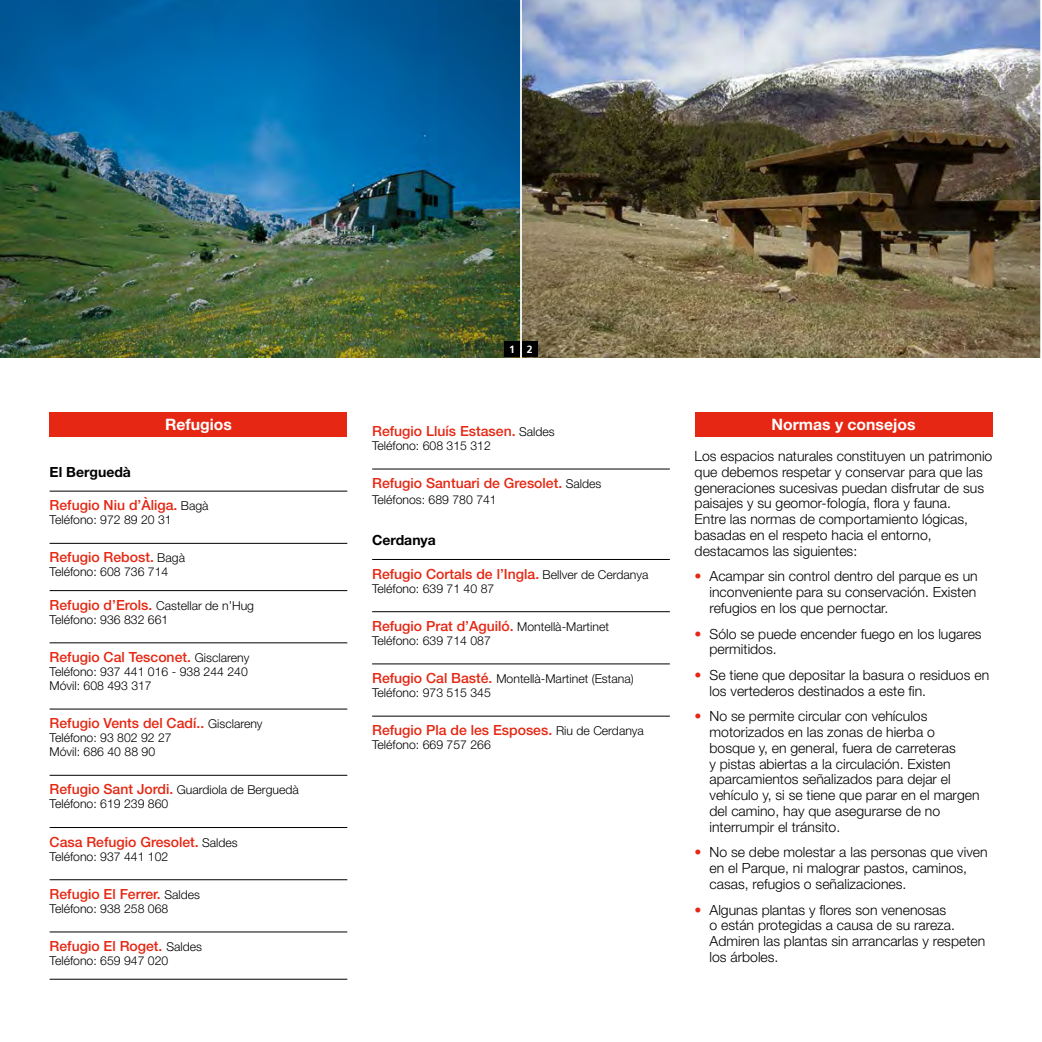
<style>
.page{position:relative;width:1042px;height:1042px;background:#fff}
.page>*{position:absolute;margin:0;border:0;box-sizing:border-box;transform-origin:0 0}
.t1{font:700 15.75px "Helvetica Neue LT Std";color:#fff}
.t2{font:300 14px/15.8px "Helvetica Neue LT Std";color:#000}
.t3{font:500 14px "Helvetica Neue LT Std";color:#e52713}
.t4{font:700 14px "Helvetica Neue LT Std";color:#000}
.t5{font:300 12.25px/14px "Helvetica Neue LT Std";color:#000}
.t6{font:700 10.5px "Frutiger LT Std";color:#fff}
.s1{font-weight:300;font-size:12.25px;color:#000}
.s2{font-weight:500;font-size:14px;color:#e52713}
.s3{color:#e52713}
</style>
<div class="page">
<hr style="left:50px;top:491px;width:297px;height:1px;background:#000">
<hr style="left:50px;top:543px;width:297px;height:1px;background:#000">
<hr style="left:50px;top:590px;width:297px;height:1px;background:#000">
<hr style="left:50px;top:642px;width:297px;height:1px;background:#000">
<hr style="left:50px;top:709px;width:297px;height:1px;background:#000">
<hr style="left:50px;top:775px;width:297px;height:1px;background:#000">
<hr style="left:50px;top:827px;width:297px;height:1px;background:#000">
<hr style="left:50px;top:879px;width:297px;height:1px;background:#000">
<hr style="left:50px;top:931px;width:297px;height:1px;background:#000">
<hr style="left:50px;top:979px;width:297px;height:1px;background:#000">
<div style="left:50px;top:412px;width:297px;height:25px;background:#e52713"></div>
<hr style="left:372px;top:469px;width:298px;height:1px;background:#000">
<hr style="left:372px;top:559px;width:298px;height:1px;background:#000">
<hr style="left:372px;top:611px;width:298px;height:1px;background:#000">
<hr style="left:372px;top:663px;width:298px;height:1px;background:#000">
<hr style="left:372px;top:716px;width:298px;height:1px;background:#000">
<div style="left:694px;top:412px;width:298px;height:25px;background:#e52713"></div>
<img style="left:0;top:0;width:520px;height:357px">
<img style="left:522px;top:0;width:518px;height:357px">
<div style="left:522px;top:341px;width:15px;height:16px;background:#000"></div>
<div style="left:504px;top:341px;width:16px;height:16px;background:#000"></div>
<p class="t1" style="left:165px;top:414px;width:68px">Refugios</p>
<p class="t4" style="left:50px;top:463px;width:83px">El Berguedà</p>
<p class="t3" style="left:50px;top:497px;width:160px">Refugio Niu d’Àliga. <span class="s1">Bagà</span></p>
<p class="t5" style="left:50px;top:512px;width:124px">Teléfono: 972 89 20 31</p>
<p class="t3" style="left:50px;top:549px;width:137px">Refugio Rebost. <span class="s1">Bagà</span></p>
<p class="t5" style="left:50px;top:565px;width:120px">Teléfono: 608 736 714</p>
<p class="t5" style="left:50px;top:598px;width:206px"><span class="s2">Refugio d’Erols.</span> Castellar de n’Hug<br>Teléfono: 936 832 661</p>
<p class="t3" style="left:50px;top:648px;width:201px">Refugio Cal Tesconet. <span class="s1">Gisclareny</span></p>
<p class="t5" style="left:50px;top:664px;width:200px">Teléfono: 937 441 016 - 938 244 240<br>Móvil: 608 493 317</p>
<p class="t3" style="left:50px;top:715px;width:214px">Refugio Vents del Cadí.. <span class="s1">Gisclareny</span></p>
<p class="t5" style="left:50px;top:730px;width:124px">Teléfono: 93 802 92 27<br>Móvil: 686 40 88 90</p>
<p class="t5" style="left:50px;top:783px;width:251px"><span class="s2">Refugio Sant Jordi.</span> Guardiola de Berguedà<br>Teléfono: 619 239 860</p>
<p class="t3" style="left:50px;top:833px;width:190px">Casa Refugio Gresolet. <span class="s1">Saldes</span></p>
<p class="t5" style="left:50px;top:849px;width:120px">Teléfono: 937 441 102</p>
<p class="t3" style="left:50px;top:885px;width:152px">Refugio El Ferrer. <span class="s1">Saldes</span></p>
<p class="t5" style="left:50px;top:901px;width:120px">Teléfono: 938 258 068</p>
<p class="t3" style="left:50px;top:937px;width:154px">Refugio El Roget. <span class="s1">Saldes</span></p>
<p class="t5" style="left:50px;top:953px;width:120px">Teléfono: 659 947 020</p>
<p class="t6" style="left:509px;top:343px;width:25px">1 2</p>
<p class="t3" style="left:372px;top:422px;width:184px">Refugio Lluís Estasen. <span class="s1">Saldes</span></p>
<p class="t5" style="left:372px;top:438px;width:120px">Teléfono: 608 315 312</p>
<p class="t3" style="left:372px;top:475px;width:231px">Refugio Santuari de Gresolet. <span class="s1">Saldes</span></p>
<p class="t5" style="left:372px;top:492px;width:126px">Teléfonos: 689 780 741</p>
<p class="t4" style="left:372px;top:531px;width:65px">Cerdanya</p>
<p class="t3" style="left:372px;top:565px;width:278px">Refugio Cortals de l’Ingla. <span class="s1">Bellver de Cerdanya</span></p>
<p class="t5" style="left:372px;top:581px;width:124px">Teléfono: 639 71 40 87</p>
<p class="t3" style="left:372px;top:617px;width:238px">Refugio Prat d’Aguiló. <span class="s1">Montellà-Martinet</span></p>
<p class="t5" style="left:372px;top:633px;width:120px">Teléfono: 639 714 087</p>
<p class="t5" style="left:372px;top:671px;width:263px"><span class="s2">Refugio Cal Basté.</span> Montellà-Martinet (Estana)<br>Teléfono: 973 515 345</p>
<p class="t3" style="left:372px;top:722px;width:273px">Refugio Pla de les Esposes. <span class="s1">Riu de Cerdanya</span></p>
<p class="t5" style="left:372px;top:737px;width:120px">Teléfono: 669 757 266</p>
<p class="t1" style="left:771px;top:414px;width:146px">Normas y consejos</p>
<p class="t2" style="left:694px;top:448px;width:299px">Los espacios naturales constituyen un patrimonio que debemos respetar y conservar para que las generaciones sucesivas puedan disfrutar de sus paisajes y su geomor-fología, flora y fauna.<br>Entre las normas de comportamiento lógicas, basadas en el respeto hacia el entorno, destacamos las siguientes:</p>
<p class="t2" style="left:709px;top:568px;width:270px;text-align:justify;text-indent:-15px"><span class="s3">•</span> Acampar sin control dentro del parque es un inconveniente para su conservación. Existen refugios en los que pernoctar.</p>
<p class="t2" style="left:709px;top:625px;width:274px;text-indent:-15px"><span class="s3">•</span> Sólo se puede encender fuego en los lugares permitidos.</p>
<p class="t2" style="left:709px;top:667px;width:281px;text-indent:-15px"><span class="s3">•</span> Se tiene que depositar la basura o residuos en los vertederos destinados a este fin.</p>
<p class="t2" style="left:709px;top:708px;width:271px;text-indent:-15px"><span class="s3">•</span> No se permite circular con vehículos motorizados en las zonas de hierba o bosque y, en general, fuera de carreteras<br>y pistas abiertas a la circulación. Existen aparcamientos señalizados para dejar el vehículo y, si se tiene que parar en el margen del camino, hay que asegurarse de no interrumpir el tránsito.</p>
<p class="t2" style="left:709px;top:844px;width:279px;text-indent:-15px"><span class="s3">•</span> No se debe molestar a las personas que viven en el Parque, ni malograr pastos, caminos, casas, refugios o señalizaciones.</p>
<p class="t2" style="left:709px;top:901px;width:277px;text-indent:-15px"><span class="s3">•</span> Algunas plantas y flores son venenosas<br>o están protegidas a causa de su rareza.<br>Admiren las plantas sin arrancarlas y respeten los árboles.</p>
</div>
